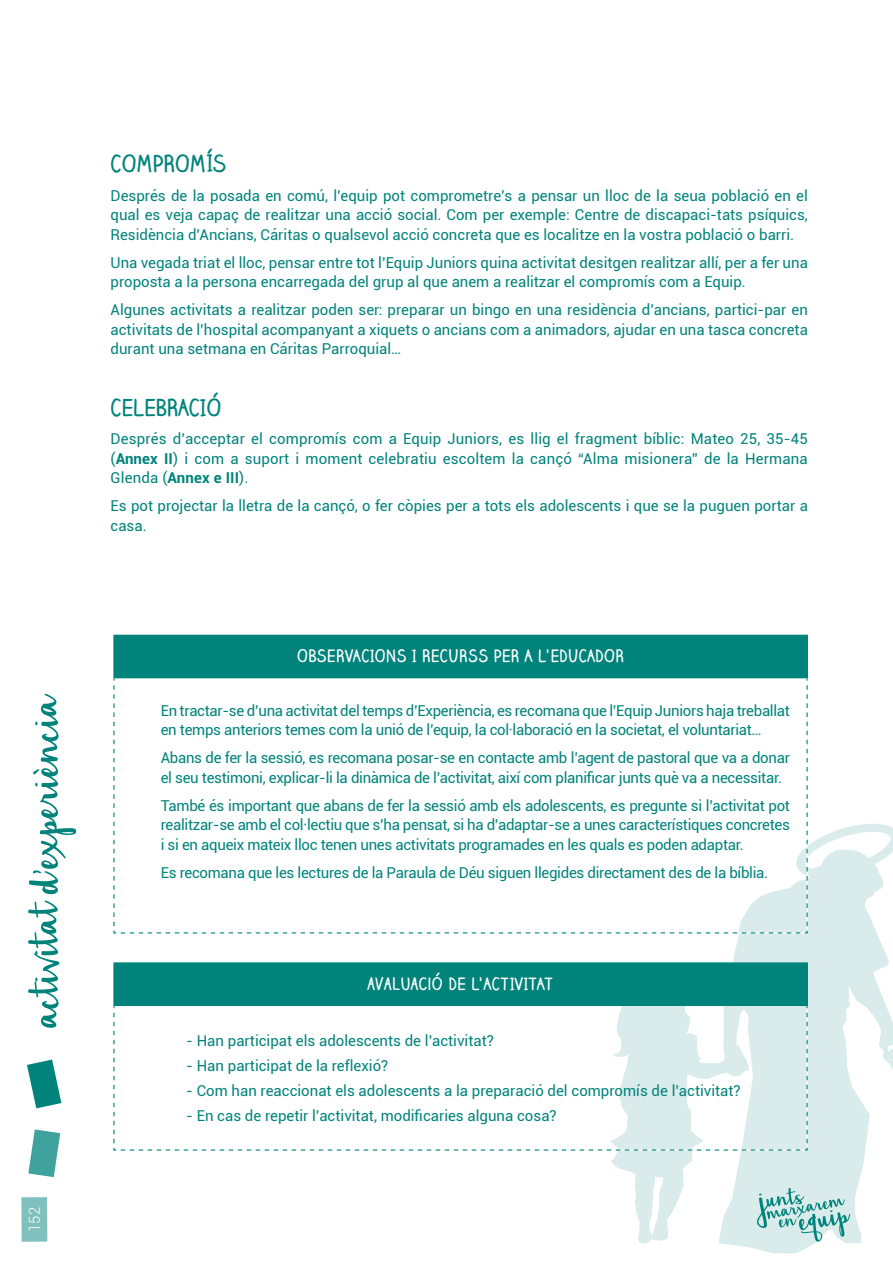
<style>
.page{position:relative;width:893px;height:1263px;background:#fff}
.page>*{position:absolute;margin:0;border:0;box-sizing:border-box;transform-origin:0 0}
.t1{font:65.7px "Hickory Jack";color:#00837b}
.t2{font:700 22.5px "Claire Hand";color:#00837b}
.t3{font:700 16.5px "Claire Hand";letter-spacing:.03em;color:#fff}
.t4{font:15px/19.5px "Roboto";color:#00837b;text-align:justify}
.t5{font:15px/19.5px "Roboto";letter-spacing:-.02em;color:#00837b}
.t6{font:300 15px "Roboto";color:#fff}
.s1{font-weight:700}
</style>
<div class="page">
<div style="left:21px;top:1197px;width:26px;height:45px;background:#80c1bd"></div>
<svg style="left:28px;top:1129px;width:32px;height:48px"></svg>
<svg style="left:27px;top:1059px;width:34px;height:49px"></svg>
<svg style="left:611px;top:824px;width:282px;height:430px;fill:#d9eceb"></svg>
<svg style="left:757px;top:1188px;width:93px;height:54px;background:#add6d4"></svg>
<div style="left:114px;top:635px;width:693px;height:43px;background:#00837b"></div>
<svg style="left:113px;top:678px;width:695px;height:256px"></svg>
<hr style="left:113px;top:635px;width:695px;height:1px;background:#00837b">
<hr style="left:113px;top:636px;width:2px;height:41px;background:#00837b">
<hr style="left:806px;top:636px;width:2px;height:41px;background:#00837b">
<hr style="left:113px;top:677px;width:695px;height:1px;background:#00837b">
<div style="left:114px;top:963px;width:693px;height:42px;background:#00837b"></div>
<svg style="left:113px;top:1006px;width:695px;height:145px"></svg>
<hr style="left:113px;top:962px;width:695px;height:1px;background:#00837b">
<hr style="left:113px;top:963px;width:2px;height:42px;background:#00837b">
<hr style="left:806px;top:963px;width:2px;height:42px;background:#00837b">
<hr style="left:113px;top:1005px;width:695px;height:1px;background:#00837b">
<h2 class="t2" style="left:111px;top:148px;width:117px">COMPROMÍS</h2>
<p class="t4" style="left:111px;top:185px;width:699px">Després de la posada en comú, l’equip pot comprometre’s a pensar un lloc de la seua població en el qual es veja capaç de realitzar una acció social. Com per exemple: Centre de discapaci-tats psíquics, Residència d’Ancians, Cáritas o qualsevol acció concreta que es localitze en la vostra població o barri.</p>
<p class="t4" style="left:111px;top:252px;width:699px">Una vegada triat el lloc, pensar entre tot l’Equip Juniors quina activitat desitgen realitzar allí, per a fer una proposta a la persona encarregada del grup al que anem a realitzar el compromís com a Equip.</p>
<p class="t4" style="left:111px;top:299px;width:699px">Algunes activitats a realitzar poden ser: preparar un bingo en una residència d’ancians, partici-par en activitats de l’hospital acompanyant a xiquets o ancians com a animadors, ajudar en una tasca concreta durant una setmana en Cáritas Parroquial…</p>
<h2 class="t2" style="left:111px;top:392px;width:113px">CELEBRACIÓ</h2>
<p class="t4" style="left:111px;top:428px;width:699px">Després d’acceptar el compromís com a Equip Juniors, es llig el fragment bíblic: Mateo 25, 35-45 (<span class="s1">Annex II</span>) i com a suport i moment celebratiu escoltem la cançó “Alma misionera” de la Hermana Glenda (<span class="s1">Annex e III</span>).</p>
<p class="t4" style="left:111px;top:495px;width:699px">Es pot projectar la lletra de la cançó, o fer còpies per a tots els adolescents i que se la puguen portar a casa.</p>
<h1 class="t1" style="left:12px;top:1028px;width:336px;rotate:-90deg">activitat d’experiència</h1>
<p class="t6" style="left:24px;top:1232px;width:26px;rotate:-90deg">152</p>
<p class="t3" style="left:297px;top:645px;width:328px">OBSERVACIONS I RECURSS PER A L’EDUCADOR</p>
<p class="t5" style="left:161px;top:700px;width:631px">En tractar-se d’una activitat del temps d’Experiència, es recomana que l’Equip Juniors haja treballat en temps anteriors temes com la unió de l’equip, la col·laboració en la societat, el voluntariat…</p>
<p class="t5" style="left:161px;top:748px;width:631px">Abans de fer la sessió, es recomana posar-se en contacte amb l’agent de pastoral que va a donar el seu testimoni, explicar-li la dinàmica de l’activitat, així com planificar junts què va a necessitar.</p>
<p class="t4" style="left:161px;top:795px;width:631px">També és important que abans de fer la sessió amb els adolescents, es pregunte si l’activitat pot realitzar-se amb el col·lectiu que s’ha pensat, si ha d’adaptar-se a unes característiques concretes i si en aqueix mateix lloc tenen unes activitats programades en les quals es poden adaptar.</p>
<p class="t5" style="left:161px;top:862px;width:609px">Es recomana que les lectures de la Paraula de Déu siguen llegides directament des de la bíblia.</p>
<p class="t3" style="left:368px;top:972px;width:187px">AVALUACIÓ DE L’ACTIVITAT</p>
<p class="t4" style="left:186px;top:1030px;width:309px">- Han participat els adolescents de l’activitat?</p>
<p class="t4" style="left:186px;top:1055px;width:204px">- Han participat de la reflexió?</p>
<p class="t4" style="left:186px;top:1080px;width:556px">- Com han reaccionat els adolescents a la preparació del compromís de l’activitat?</p>
<p class="t4" style="left:186px;top:1105px;width:372px">- En cas de repetir l’activitat, modificaries alguna cosa?</p>
</div>
